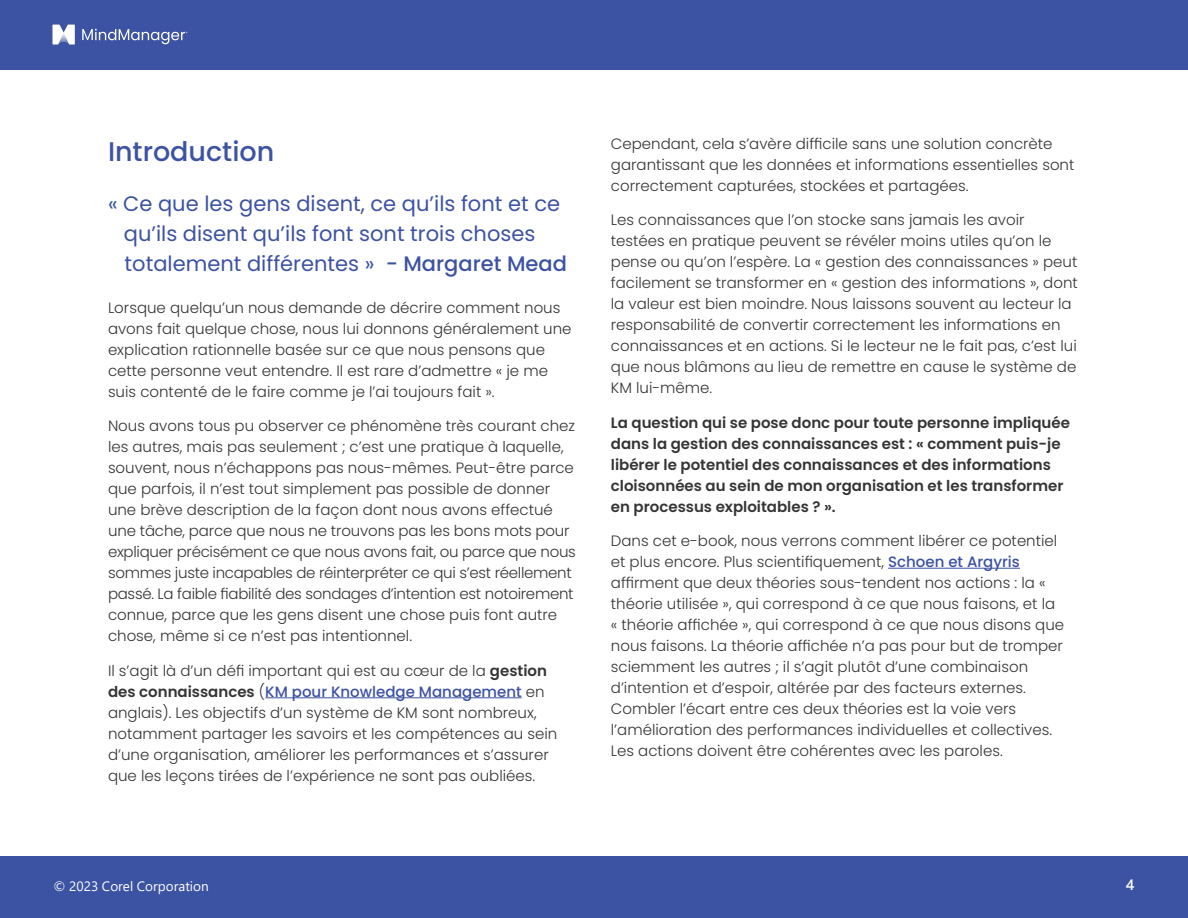
<style>
.page{position:relative;width:1188px;height:918px;background:#fff}
.page>*{position:absolute;margin:0;border:0;box-sizing:border-box;transform-origin:0 0}
.t1{font:500 27px "Poppins";color:#3c52a3}
.t2{font:21px/30px "Poppins";color:#3c52a3}
.t3{font:300 15px/21px "Poppins";color:#353535}
.t4{font:600 15px/21px "Poppins";color:#353535}
.t5{font:600 15px "Segoe UI";color:#fff}
.t6{font:13.5px "Segoe UI";color:#fff}
.s1{font-weight:500}
.s2{font-weight:600}
.s3{font-weight:500;color:#3c52a3}
</style>
<div class="page">
<div style="left:0;top:856px;width:1188px;height:62px;background:#3c52a3"></div>
<div style="left:0;top:0;width:1188px;height:70px;background:#3c52a3"></div>
<svg style="left:52px;top:25px;width:23px;height:20px"></svg>
<svg style="left:82px;top:29px;width:106px;height:15px"></svg>
<hr style="left:265px;top:697px;width:257px;height:1px;background:#3c52a3">
<hr style="left:888px;top:568px;width:132px;height:1px;background:#3c52a3">
<h1 class="t1" style="left:108px;top:136px;width:168px">Introduction</h1>
<h2 class="t2" style="left:124px;top:189px;width:445px;text-indent:-16px">« Ce que les gens disent, ce qu’ils font et ce qu’ils disent qu’ils font sont trois choses totalement différentes » <span class="s1">- Margaret Mead</span></h2>
<p class="t3" style="left:108px;top:297px;width:465px">Lorsque quelqu’un nous demande de décrire comment nous avons fait quelque chose, nous lui donnons généralement une explication rationnelle basée sur ce que nous pensons que cette personne veut entendre. Il est rare d’admettre « je me suis contenté de le faire comme je l’ai toujours fait ».</p>
<p class="t3" style="left:108px;top:416px;width:469px">Nous avons tous pu observer ce phénomène très courant chez les autres, mais pas seulement ; c’est une pratique à laquelle, souvent, nous n’échappons pas nous-mêmes. Peut-être parce que parfois, il n’est tout simplement pas possible de donner une brève description de la façon dont nous avons effectué une tâche, parce que nous ne trouvons pas les bons mots pour expliquer précisément ce que nous avons fait, ou parce que nous sommes juste incapables de réinterpréter ce qui s’est réellement passé. La faible fiabilité des sondages d’intention est notoirement connue, parce que les gens disent une chose puis font autre chose, même si ce n’est pas intentionnel.</p>
<p class="t3" style="left:108px;top:660px;width:451px">Il s’agit là d’un défi important qui est au cœur de la <span class="s2">gestion des connaissances</span> (<span class="s3">KM pour Knowledge Management</span> en anglais). Les objectifs d’un système de KM sont nombreux, notamment partager les savoirs et les compétences au sein d’une organisation, améliorer les performances et s’assurer que les leçons tirées de l’expérience ne sont pas oubliées.</p>
<p class="t3" style="left:611px;top:133px;width:465px">Cependant, cela s’avère difficile sans une solution concrète garantissant que les données et informations essentielles sont correctement capturées, stockées et partagées.</p>
<p class="t3" style="left:611px;top:209px;width:468px">Les connaissances que l’on stocke sans jamais les avoir testées en pratique peuvent se révéler moins utiles qu’on le pense ou qu’on l’espère. La « gestion des connaissances » peut facilement se transformer en « gestion des informations », dont la valeur est bien moindre. Nous laissons souvent au lecteur la responsabilité de convertir correctement les informations en connaissances et en actions. Si le lecteur ne le fait pas, c’est lui que nous blâmons au lieu de remettre en cause le système de KM lui-même.</p>
<p class="t4" style="left:611px;top:412px;width:461px">La question qui se pose donc pour toute personne impliquée dans la gestion des connaissances est : « comment puis-je libérer le potentiel des connaissances et des informations cloisonnées au sein de mon organisation et les transformer en processus exploitables ? ».</p>
<p class="t3" style="left:611px;top:530px;width:455px">Dans cet e-book, nous verrons comment libérer ce potentiel et plus encore. Plus scientifiquement, <span class="s3">Schoen et Argyris </span>affirment que deux théories sous-tendent nos actions : la « théorie utilisée », qui correspond à ce que nous faisons, et la « théorie affichée », qui correspond à ce que nous disons que nous faisons. La théorie affichée n’a pas pour but de tromper sciemment les autres ; il s’agit plutôt d’une combinaison d’intention et d’espoir, altérée par des facteurs externes.<br>Combler l’écart entre ces deux théories est la voie vers l’amélioration des performances individuelles et collectives.<br>Les actions doivent être cohérentes avec les paroles.</p>
<p class="t6" style="left:53px;top:874px;width:157px">© 2023 Corel Corporation</p>
<p class="t5" style="left:1126px;top:870px;width:10px">4</p>
</div>
